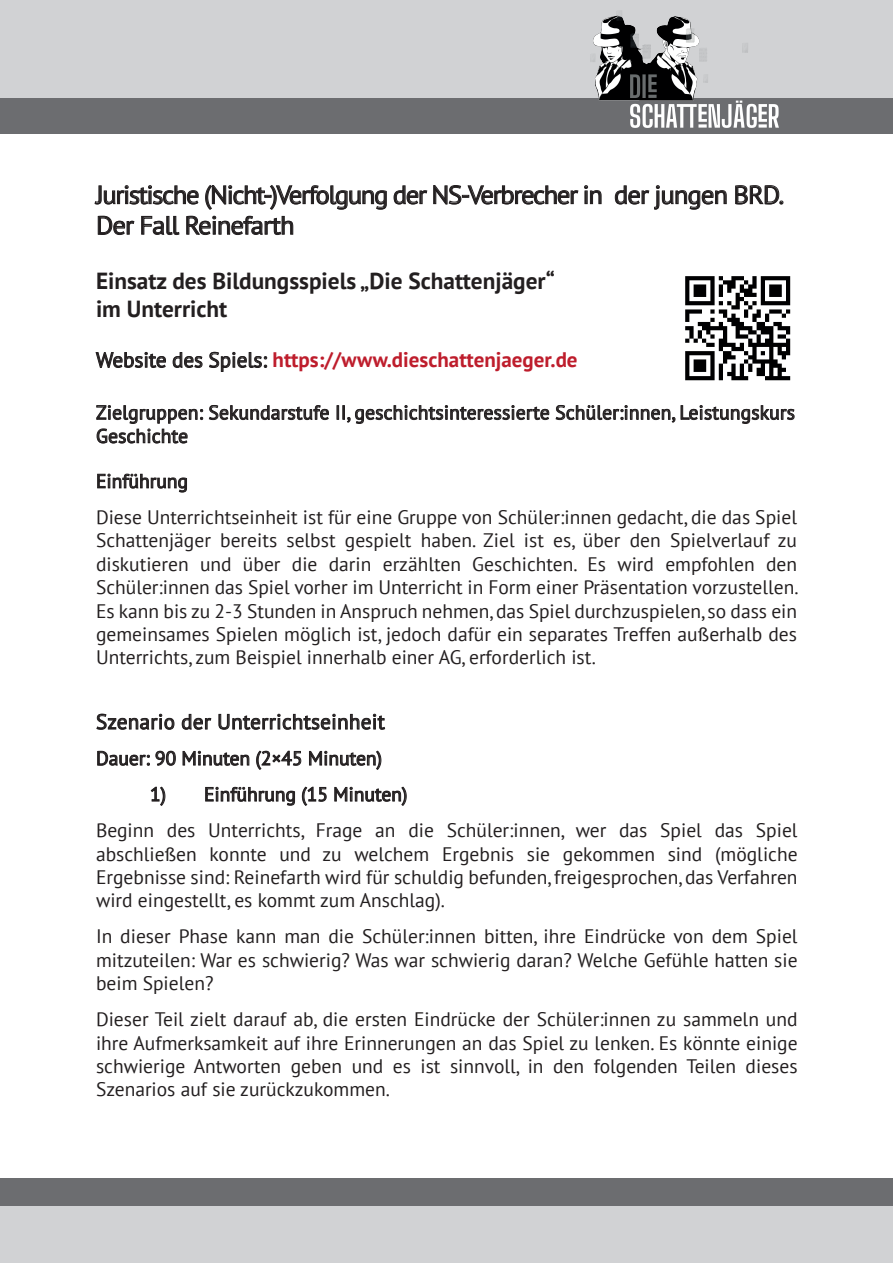
<style>
.page{position:relative;width:893px;height:1263px;background:#fff}
.page>*{position:absolute;margin:0;border:0;box-sizing:border-box;transform-origin:0 0}
.t1{font:25.5px/30.6px "PT Sans";letter-spacing:-.05em;color:#231f20;scale:1.04 1}
.t2{font:700 23.25px/27.9px "PT Sans";color:#231f20}
.t3{font:700 21px "PT Sans";color:#be1d2c}
.t4{font:21px "PT Sans";letter-spacing:.015em;color:#231f20}
.t5{font:19.5px/23.4px "PT Sans";color:#231f20;text-align:justify}
.s1{font-weight:400;color:#231f20}
</style>
<div class="page">
<div style="left:0;top:0;width:893px;height:128px;background:#d1d2d4"></div>
<div style="left:0;top:1185px;width:893px;height:78px;background:#d1d2d4"></div>
<svg style="left:95px;top:185px;width:104px;height:19px"></svg>
<svg style="left:205px;top:185px;width:182px;height:25px"></svg>
<svg style="left:394px;top:185px;width:33px;height:19px"></svg>
<svg style="left:433px;top:185px;width:145px;height:19px"></svg>
<svg style="left:584px;top:185px;width:17px;height:19px"></svg>
<svg style="left:615px;top:185px;width:112px;height:24px"></svg>
<svg style="left:735px;top:185px;width:48px;height:19px"></svg>
<svg style="left:98px;top:216px;width:36px;height:19px"></svg>
<svg style="left:141px;top:216px;width:38px;height:19px"></svg>
<svg style="left:186px;top:216px;width:107px;height:19px"></svg>
<svg style="left:96px;top:352px;width:70px;height:16px"></svg>
<svg style="left:173px;top:352px;width:29px;height:16px"></svg>
<svg style="left:209px;top:352px;width:58px;height:20px"></svg>
<svg style="left:209px;top:405px;width:120px;height:15px"></svg>
<svg style="left:337px;top:405px;width:212px;height:19px"></svg>
<svg style="left:556px;top:405px;width:119px;height:18px"></svg>
<svg style="left:681px;top:405px;width:113px;height:19px"></svg>
<svg style="left:96px;top:405px;width:107px;height:38px"></svg>
<svg style="left:97px;top:474px;width:90px;height:18px"></svg>
<svg style="left:96px;top:713px;width:79px;height:17px"></svg>
<svg style="left:182px;top:714px;width:30px;height:16px"></svg>
<svg style="left:218px;top:713px;width:167px;height:17px"></svg>
<svg style="left:97px;top:751px;width:53px;height:15px"></svg>
<svg style="left:156px;top:751px;width:20px;height:15px"></svg>
<svg style="left:183px;top:751px;width:66px;height:15px"></svg>
<svg style="left:256px;top:751px;width:45px;height:19px"></svg>
<svg style="left:309px;top:751px;width:72px;height:19px"></svg>
<svg style="left:151px;top:787px;width:14px;height:19px"></svg>
<svg style="left:205px;top:787px;width:90px;height:19px"></svg>
<svg style="left:302px;top:787px;width:25px;height:19px"></svg>
<svg style="left:334px;top:787px;width:73px;height:19px"></svg>
<div style="left:0;top:99px;width:893px;height:35px;background:#6c6d70"></div>
<div style="left:0;top:1178px;width:893px;height:27px;background:#6c6d70"></div>
<img style="left:591px;top:11px;width:188px;height:117px">
<img style="left:685px;top:276px;width:106px;height:105px">
<h1 class="t1" style="left:96px;top:179px;width:663px">Juristische (Nicht-)Verfolgung der NS-Verbrecher in der jungen BRD.<br>Der Fall Reinefarth</h1>
<p class="t2" style="left:96px;top:266px;width:460px">Einsatz des Bildungsspiels „Die Schattenjäger“ im Unterricht</p>
<p class="t3" style="left:96px;top:346px;width:483px"><span class="s1">Website des Spiels:</span> https://www.dieschattenjaeger.de</p>
<p class="t5" style="left:96px;top:400px;width:700px">Zielgruppen: Sekundarstufe II, geschichtsinteressierte Schüler:innen, Leistungskurs<br>Geschichte</p>
<p class="t5" style="left:96px;top:463px;width:702px;line-height:36px">Einführung<br>Diese Unterrichtseinheit ist für eine Gruppe von Schüler:innen gedacht, die das Spiel</p>
<p class="t5" style="left:96px;top:528px;width:704px">Schattenjäger bereits selbst gespielt haben. Ziel ist es, über den Spielverlauf zu diskutieren und über die darin erzählten Geschichten. Es wird empfohlen den Schüler:innen das Spiel vorher im Unterricht in Form einer Präsentation vorzustellen.<br>Es kann bis zu 2-3 Stunden in Anspruch nehmen, das Spiel durchzuspielen, so dass ein gemeinsames Spielen möglich ist, jedoch dafür ein separates Treffen außerhalb des Unterrichts, zum Beispiel innerhalb einer AG, erforderlich ist.</p>
<p class="t4" style="left:96px;top:708px;width:290px">Szenario der Unterrichtseinheit</p>
<p class="t5" style="left:96px;top:746px;width:288px">Dauer: 90 Minuten (2×45 Minuten)</p>
<p class="t5" style="left:96px;top:776px;width:703px;line-height:36px;text-indent:54px">1) Einführung (15 Minuten)<br>Beginn des Unterrichts, Frage an die Schüler:innen, wer das Spiel das Spiel</p>
<p class="t5" style="left:96px;top:841px;width:703px">abschließen konnte und zu welchem Ergebnis sie gekommen sind (mögliche Ergebnisse sind: Reinefarth wird für schuldig befunden, freigesprochen, das Verfahren wird eingestellt, es kommt zum Anschlag).</p>
<p class="t5" style="left:96px;top:924px;width:703px">In dieser Phase kann man die Schüler:innen bitten, ihre Eindrücke von dem Spiel mitzuteilen: War es schwierig? Was war schwierig daran? Welche Gefühle hatten sie beim Spielen?</p>
<p class="t5" style="left:96px;top:1007px;width:703px">Dieser Teil zielt darauf ab, die ersten Eindrücke der Schüler:innen zu sammeln und ihre Aufmerksamkeit auf ihre Erinnerungen an das Spiel zu lenken. Es könnte einige schwierige Antworten geben und es ist sinnvoll, in den folgenden Teilen dieses Szenarios auf sie zurückzukommen.</p>
</div>
